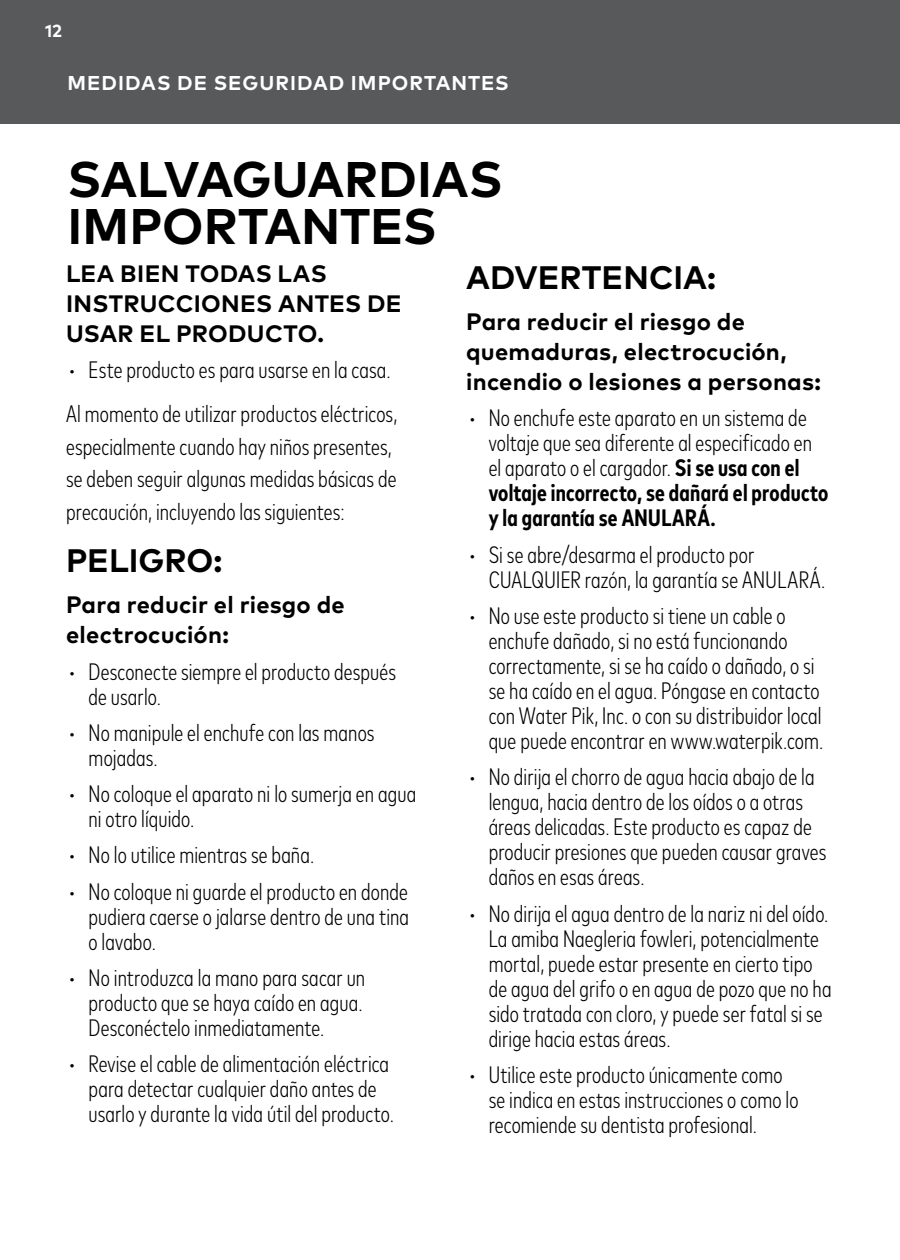
<style>
.page{position:relative;width:900px;height:1260px;background:#fff}
.page>*{position:absolute;margin:0;border:0;box-sizing:border-box;transform-origin:0 0}
.t1{font:700 50px/47.5px "Mark Pro";letter-spacing:-.005em;color:#000}
.t2{font:700 32.5px "Mark Pro";color:#000}
.t3{font:300 condensed 23.75px/25px "Mark Pro";letter-spacing:.005em;color:#000}
.t4{font:700 23.75px/30px "Mark Pro";letter-spacing:.01em;color:#000}
.t5{font:700 20px "Mark Pro";letter-spacing:.05em;color:#fff}
.t6{font:700 17.5px "Mark Pro";color:#fff}
.s1{font-weight:700}
</style>
<div class="page">
<div style="left:0;top:0;width:900px;height:124px;background:#58595b"></div>
<p class="t6" style="left:45px;top:17px;width:18px">12</p>
<p class="t5" style="left:68px;top:68px;width:443px">MEDIDAS DE SEGURIDAD IMPORTANTES</p>
<h2 class="t1" style="left:68px;top:151px;width:437px">SALVAGUARDIAS<br>IMPORTANTES</h2>
<p class="t4" style="left:66px;top:257px;width:337px">LEA BIEN TODAS LAS<br>INSTRUCCIONES ANTES DE<br>USAR EL PRODUCTO.</p>
<p class="t3" style="left:69px;top:356px;width:324px">• Este producto es para usarse en la casa.</p>
<p class="t3" style="left:66px;top:396px;width:333px;line-height:32.5px">Al momento de utilizar productos eléctricos, especialmente cuando hay niños presentes, se deben seguir algunas medidas básicas de precaución, incluyendo las siguientes:</p>
<h3 class="t2" style="left:66px;top:536px;width:158px">PELIGRO:</h3>
<p class="t4" style="left:66px;top:588px;width:280px">Para reducir el riesgo de electrocución:</p>
<p class="t3" style="left:89px;top:657px;width:309px;text-indent:-20px">• Desconecte siempre el producto después de usarlo.</p>
<p class="t3" style="left:89px;top:718px;width:287px;text-indent:-20px">• No manipule el enchufe con las manos mojadas.</p>
<p class="t3" style="left:89px;top:780px;width:329px;text-indent:-20px">• No coloque el aparato ni lo sumerja en agua ni otro líquido.</p>
<p class="t3" style="left:69px;top:841px;width:247px">• No lo utilice mientras se baña.</p>
<p class="t3" style="left:89px;top:877px;width:322px;text-align:justify;text-indent:-20px">• No coloque ni guarde el producto en donde pudiera caerse o jalarse dentro de una tina o lavabo.</p>
<p class="t3" style="left:89px;top:963px;width:278px;text-align:justify;text-indent:-20px">• No introduzca la mano para sacar un producto que se haya caído en agua.<br>Desconéctelo inmediatamente.</p>
<p class="t3" style="left:89px;top:1050px;width:307px;text-indent:-20px">• Revise el cable de alimentación eléctrica para detectar cualquier daño antes de usarlo y durante la vida útil del producto.</p>
<h3 class="t2" style="left:466px;top:253px;width:252px">ADVERTENCIA:</h3>
<p class="t4" style="left:466px;top:305px;width:356px">Para reducir el riesgo de quemaduras, electrocución, incendio o lesiones a personas:</p>
<p class="t3" style="left:489px;top:404px;width:341px;text-indent:-20px">• No enchufe este aparato en un sistema de voltaje que sea diferente al especifcado en el aparato o el cargador. <span class="s1">Si se usa con el voltaje incorrecto, se dañará el producto y la garantía se ANULARÁ.</span></p>
<p class="t3" style="left:489px;top:540px;width:338px;text-indent:-20px">• Si se abre/desarma el producto por<br>CUALQUIER razón, la garantía se ANULARÁ.</p>
<p class="t3" style="left:489px;top:602px;width:336px;text-indent:-20px">• No use este producto si tiene un cable o enchufe dañado, si no está funcionando correctamente, si se ha caído o dañado, o si se ha caído en el agua. Póngase en contacto con Water Pik, Inc. o con su distribuidor local que puede encontrar en www.waterpik.com.</p>
<p class="t3" style="left:489px;top:763px;width:339px;text-indent:-20px">• No dirija el chorro de agua hacia abajo de la lengua, hacia dentro de los oídos o a otras áreas delicadas. Este producto es capaz de producir presiones que pueden causar graves daños en esas áreas.</p>
<p class="t3" style="left:489px;top:899px;width:344px;text-indent:-20px">• No dirija el agua dentro de la nariz ni del oído.<br>La amiba Naegleria fowleri, potencialmente mortal, puede estar presente en cierto tipo de agua del grifo o en agua de pozo que no ha sido tratada con cloro, y puede ser fatal si se dirige hacia estas áreas.</p>
<p class="t3" style="left:489px;top:1061px;width:311px;text-indent:-20px">• Utilice este producto únicamente como se indica en estas instrucciones o como lo recomiende su dentista profesional.</p>
</div>
